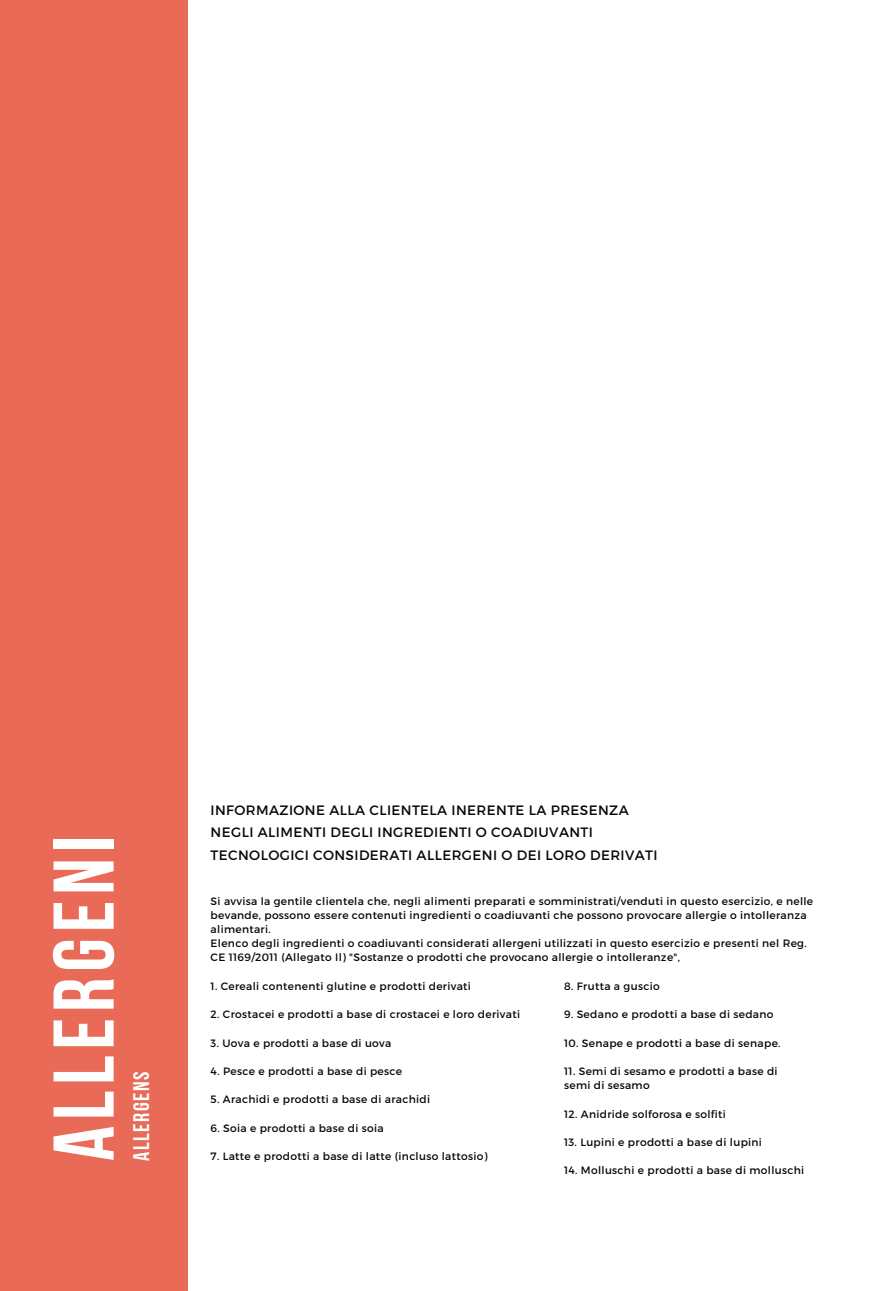
<style>
.page{position:relative;width:873px;height:1291px;background:#fff}
.page>*{position:absolute;margin:0;border:0;box-sizing:border-box;transform-origin:0 0}
.t1{font:85.75px "Bebas Neue Cyrillic";letter-spacing:.07em;color:#fff}
.t2{font:22.57px "Bebas Neue Cyrillic";letter-spacing:.07em;color:#fff}
.t3{font:13.65px/22.6px "Montserrat";letter-spacing:.03em;color:#080704}
.t4{font:10.67px/14.2px "Montserrat";letter-spacing:.03em;color:#080704}
</style>
<div class="page">
<div style="left:0;top:0;width:188px;height:1290px;background:#e86a57"></div>
<h1 class="t1" style="left:37px;top:1160px;width:326px;rotate:-90deg">ALLERGENI</h1>
<h2 class="t2" style="left:129px;top:1160px;width:91px;rotate:-90deg">ALLERGENS</h2>
<p class="t3" style="left:211px;top:798px;width:448px">INFORMAZIONE ALLA CLIENTELA INERENTE LA PRESENZA<br>NEGLI ALIMENTI DEGLI INGREDIENTI O COADIUVANTI<br>TECNOLOGICI CONSIDERATI ALLERGENI O DEI LORO DERIVATI</p>
<p class="t4" style="left:211px;top:893px;width:604px">Si avvisa la gentile clientela che, negli alimenti preparati e somministrati/venduti in questo esercizio, e nelle bevande, possono essere contenuti ingredienti o coadiuvanti che possono provocare allergie o intolleranza alimentari.<br>Elenco degli ingredienti o coadiuvanti considerati allergeni utilizzati in questo esercizio e presenti nel Reg.<br>CE 1169/2011 (Allegato Il) "Sostanze o prodotti che provocano allergie o intolleranze",</p>
<p class="t4" style="left:211px;top:978px;width:262px">1. Cereali contenenti glutine e prodotti derivati</p>
<p class="t4" style="left:211px;top:1007px;width:311px">2. Crostacei e prodotti a base di crostacei e loro derivati</p>
<p class="t4" style="left:211px;top:1035px;width:182px">3. Uova e prodotti a base di uova</p>
<p class="t4" style="left:211px;top:1063px;width:193px">4. Pesce e prodotti a base di pesce</p>
<p class="t4" style="left:211px;top:1092px;width:221px">5. Arachidi e prodotti a base di arachidi</p>
<p class="t4" style="left:211px;top:1120px;width:174px">6. Soia e prodotti a base di soia</p>
<p class="t4" style="left:211px;top:1149px;width:278px">7. Latte e prodotti a base di latte (incluso lattosio)</p>
<p class="t4" style="left:564px;top:978px;width:97px">8. Frutta a guscio</p>
<p class="t4" style="left:564px;top:1007px;width:211px">9. Sedano e prodotti a base di sedano</p>
<p class="t4" style="left:564px;top:1035px;width:218px">10. Senape e prodotti a base di senape.</p>
<p class="t4" style="left:564px;top:1063px;width:215px">11. Semi di sesamo e prodotti a base di semi di sesamo</p>
<p class="t4" style="left:564px;top:1106px;width:163px">12. Anidride solforosa e solfiti</p>
<p class="t4" style="left:564px;top:1134px;width:199px">13. Lupini e prodotti a base di lupini</p>
<p class="t4" style="left:564px;top:1163px;width:241px">14. Molluschi e prodotti a base di molluschi</p>
</div>
